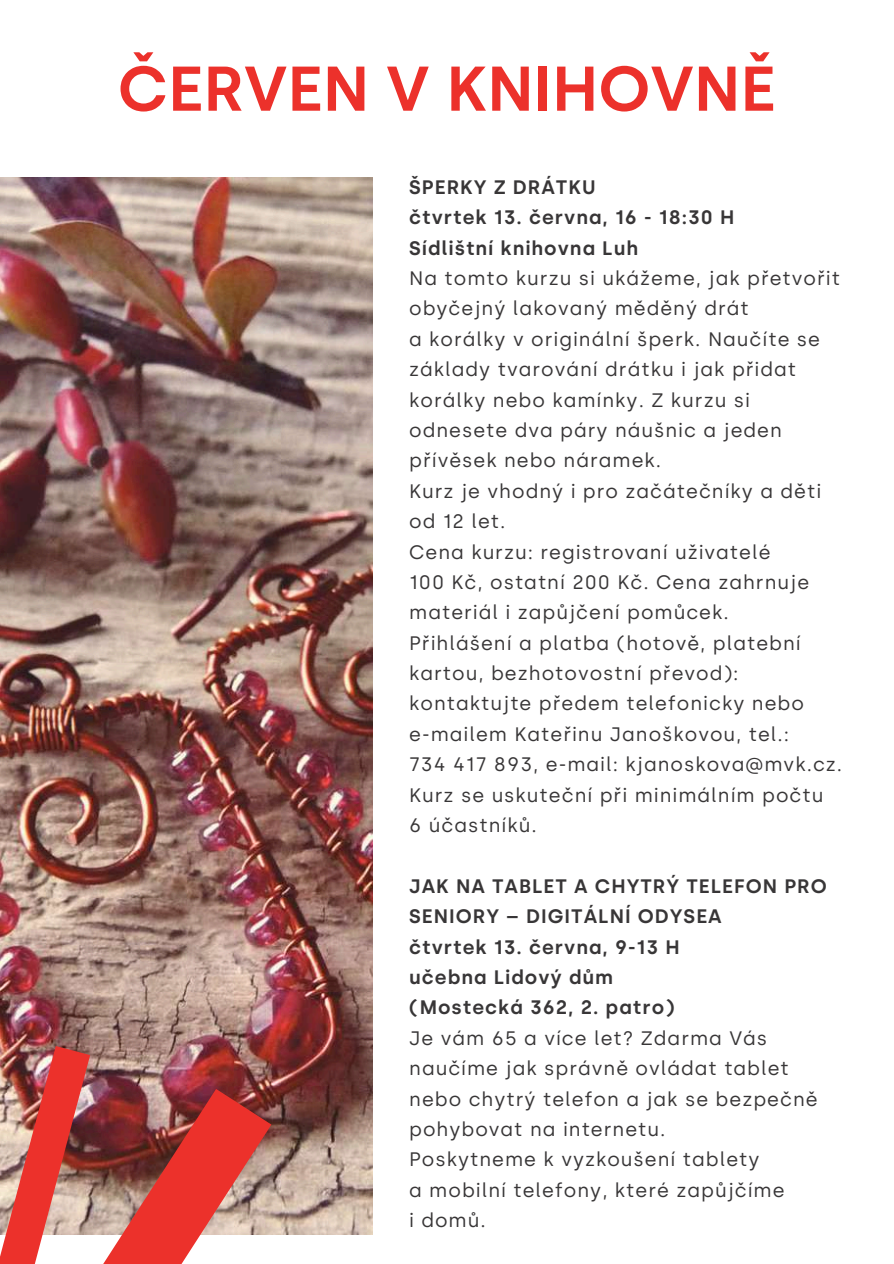
<style>
.page{position:relative;width:894px;height:1264px;background:#fff}
.page>*{position:absolute;margin:0;border:0;box-sizing:border-box;transform-origin:0 0}
.t1{font:600 63px "Silka";color:#ec312b}
.t2{font:19.5px/30.3px "Silka";letter-spacing:.05em;color:#383637}
.t3{font:600 19.5px/30.3px "Silka";letter-spacing:.05em;color:#383637}
</style>
<div class="page">
<img style="left:0;top:177px;width:372px;height:1056px">
<img style="left:0;top:1045px;width:271px;height:218px">
<h1 class="t1" style="left:118px;top:51px;width:659px">ČERVEN V KNIHOVNĚ</h1>
<p class="t3" style="left:409px;top:172px;width:326px">ŠPERKY Z DRÁTKU<br>čtvrtek 13. června, 16 - 18:30 H<br>Sídlištní knihovna Luh</p>
<p class="t2" style="left:409px;top:263px;width:434px">Na tomto kurzu si ukážeme, jak přetvořit obyčejný lakovaný měděný drát<br>a korálky v originální šperk. Naučíte se základy tvarování drátku i jak přidat korálky nebo kamínky. Z kurzu si odnesete dva páry náušnic a jeden přívěsek nebo náramek.<br>Kurz je vhodný i pro začátečníky a děti od 12 let.<br>Cena kurzu: registrovaní uživatelé<br>100 Kč, ostatní 200 Kč. Cena zahrnuje materiál i zapůjčení pomůcek.<br>Přihlášení a platba (hotově, platební kartou, bezhotovostní převod): kontaktujte předem telefonicky nebo e-mailem Kateřinu Janoškovou, tel.:<br>734 417 893, e-mail: kjanoskova@mvk.cz.<br>Kurz se uskuteční při minimálním počtu<br>6 účastníků.</p>
<p class="t3" style="left:409px;top:870px;width:419px">JAK NA TABLET A CHYTRÝ TELEFON PRO<br>SENIORY – DIGITÁLNÍ ODYSEA<br>čtvrtek 13. června, 9-13 H<br>učebna Lidový dům<br>(Mostecká 362, 2. patro)</p>
<p class="t2" style="left:409px;top:1022px;width:410px">Je vám 65 a více let? Zdarma Vás naučíme jak správně ovládat tablet nebo chytrý telefon a jak se bezpečně pohybovat na internetu.<br>Poskytneme k vyzkoušení tablety<br>a mobilní telefony, které zapůjčíme<br>i domů.</p>
</div>
